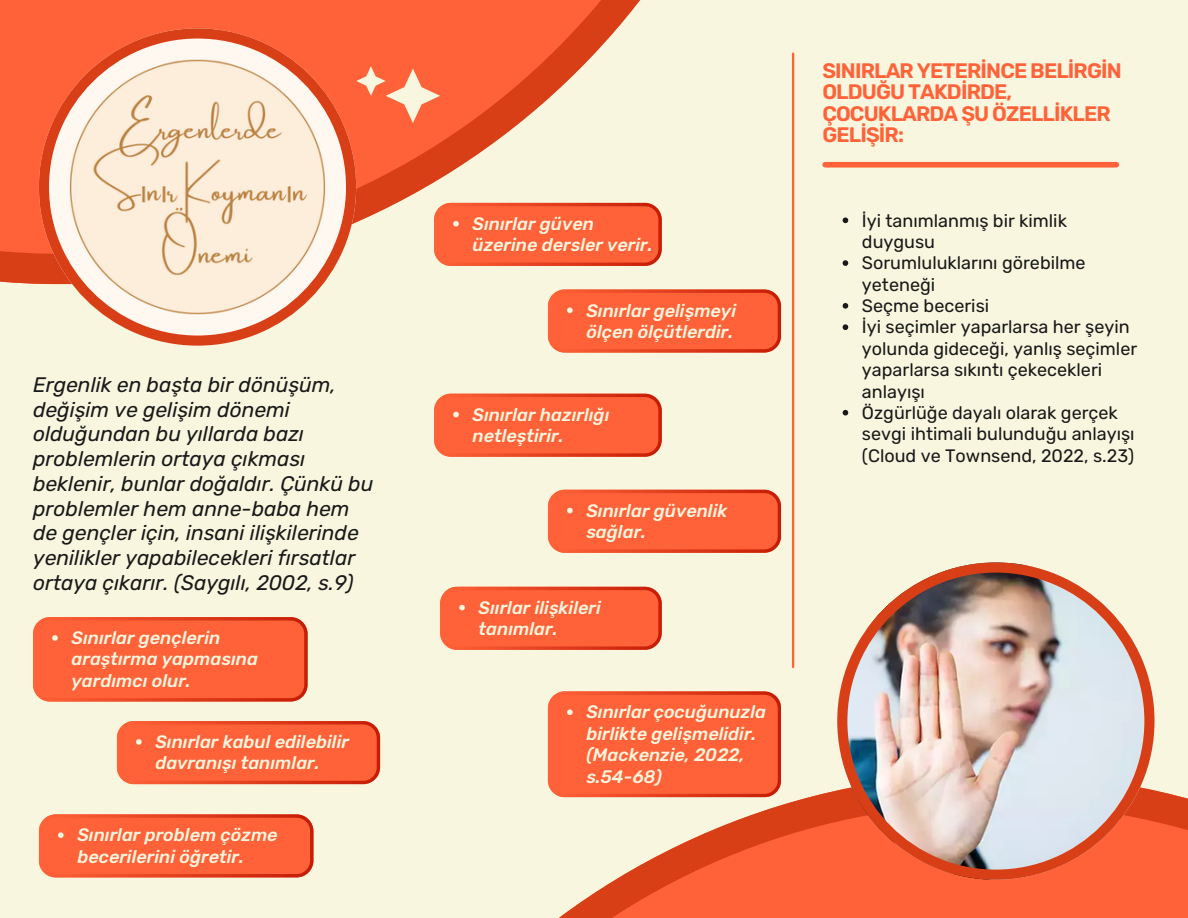
<style>
.page{position:relative;width:1188px;height:918px;background:#f8f6df}
.page>*{position:absolute;margin:0;border:0;box-sizing:border-box;transform-origin:0 0}
.t1{font:italic 21px/24.8px "Rubik";color:#191919}
.t2{font:600 21px/21.3px "Rubik";letter-spacing:-.04em;color:#ff6238}
.t3{font:italic 500 18px/21.3px "Rubik";color:#f8f6df}
.t4{font:18px/21.3px "Rubik";color:#191919}
</style>
<div class="page">
<svg style="left:0;top:0;width:793px;height:284px"></svg>
<svg style="left:264px;top:773px;width:924px;height:145px"></svg>
<div style="left:825px;top:162px;width:291px;height:6px;background:#ff6238"></div>
<hr style="left:792px;top:54px;width:2px;height:613px;background:#ff6238">
<svg style="left:39px;top:28px;width:317px;height:318px"></svg>
<img style="left:837px;top:562px;width:318px;height:318px">
<svg style="left:33px;top:617px;width:275px;height:84px;background:#fc6137"></svg>
<svg style="left:117px;top:721px;width:263px;height:63px;background:#fb5f37"></svg>
<svg style="left:39px;top:814px;width:274px;height:63px;background:#fb6037"></svg>
<svg style="left:356px;top:66px;width:84px;height:57px"></svg>
<svg style="left:548px;top:490px;width:233px;height:63px;background:#fb6037"></svg>
<svg style="left:434px;top:394px;width:227px;height:63px;background:#fb6037"></svg>
<svg style="left:548px;top:290px;width:233px;height:63px;background:#fb6038"></svg>
<svg style="left:434px;top:203px;width:227px;height:63px;background:#fb6037"></svg>
<svg style="left:440px;top:587px;width:222px;height:63px;background:#fb6038"></svg>
<svg style="left:548px;top:691px;width:233px;height:106px;background:#fc6037"></svg>
<svg style="left:843px;top:218px;width:5px;height:5px"></svg>
<svg style="left:843px;top:260px;width:5px;height:6px"></svg>
<svg style="left:843px;top:303px;width:5px;height:6px"></svg>
<svg style="left:843px;top:324px;width:5px;height:6px"></svg>
<svg style="left:843px;top:410px;width:5px;height:6px"></svg>
<p class="t1" style="left:33px;top:372px;width:342px">Ergenlik en başta bir dönüşüm, değişim ve gelişim dönemi olduğundan bu yıllarda bazı problemlerin ortaya çıkması beklenir, bunlar doğaldır. Çünkü bu problemler hem anne-baba hem de gençler için, insani ilişkilerinde yenilikler yapabilecekleri fırsatlar ortaya çıkarır. (Saygılı, 2002, s.9)</p>
<h1 class="t3" style="left:72px;top:627px;width:188px">Sınırlar gençlerin araştırma yapmasına yardımcı olur.</h1>
<p class="t3" style="left:155px;top:731px;width:195px">Sınırlar kabul edilebilir davranışı tanımlar.</p>
<p class="t3" style="left:77px;top:825px;width:202px">Sınırlar problem çözme becerilerini öğretir.</p>
<p class="t3" style="left:473px;top:213px;width:182px">Sınırlar güven üzerine dersler verir.</p>
<p class="t3" style="left:586px;top:300px;width:151px">Sınırlar gelişmeyi ölçen ölçütlerdir.</p>
<p class="t3" style="left:473px;top:404px;width:138px">Sınırlar hazırlığı netleştirir.</p>
<p class="t3" style="left:586px;top:500px;width:143px">Sınırlar güvenlik sağlar.</p>
<p class="t3" style="left:479px;top:597px;width:124px">Sıırlar ilişkileri tanımlar.</p>
<p class="t3" style="left:586px;top:702px;width:181px">Sınırlar çocuğunuzla birlikte gelişmelidir. (Mackenzie, 2022, s.54-68)</p>
<p class="t2" style="left:822px;top:60px;width:301px">SINIRLAR YETERİNCE BELİRGİN<br>OLDUĞU TAKDİRDE,<br>ÇOCUKLARDA ŞU ÖZELLİKLER<br>GELİŞİR:</p>
<p class="t4" style="left:862px;top:210px;width:207px">İyi tanımlanmış bir kimlik duygusu</p>
<p class="t4" style="left:862px;top:252px;width:225px">Sorumluluklarını görebilme yeteneği</p>
<p class="t4" style="left:862px;top:295px;width:129px">Seçme becerisi</p>
<p class="t4" style="left:862px;top:317px;width:277px">İyi seçimler yaparlarsa her şeyin yolunda gideceği, yanlış seçimler yaparlarsa sıkıntı çekecekleri anlayışı</p>
<p class="t4" style="left:862px;top:402px;width:274px">Özgürlüğe dayalı olarak gerçek sevgi ihtimali bulunduğu anlayışı (Cloud ve Townsend, 2022, s.23)</p>
</div>
